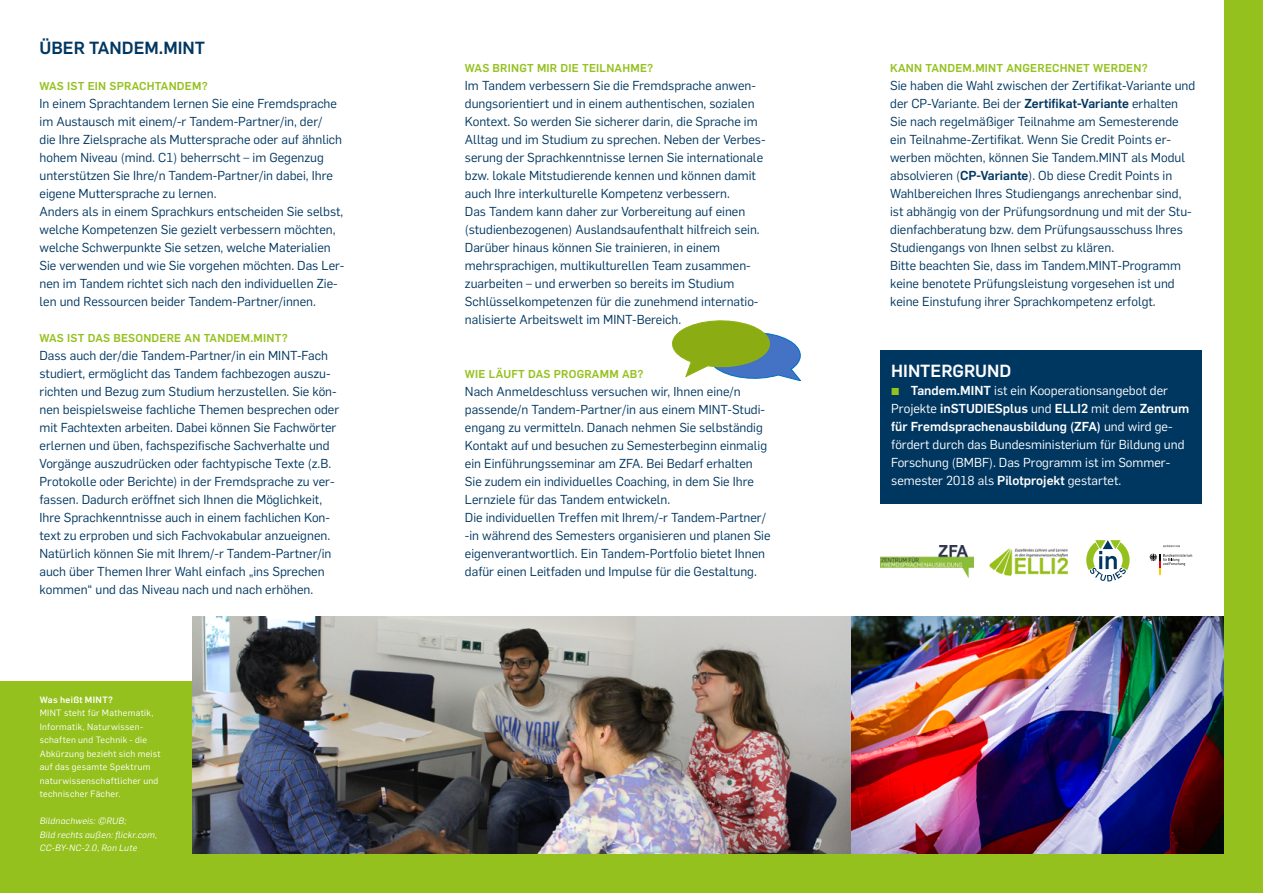
<style>
.page{position:relative;width:1263px;height:893px;background:#95c11f}
.page>*{position:absolute;margin:0;border:0;box-sizing:border-box;transform-origin:0 0}
.t1{font:700 17.25px "Rub Flama";color:#003761}
.t2{font:700 17.25px "Rub Flama";color:#fff}
.t3{font:12.75px/18px "Rub Flama";color:#003761}
.t4{font:12.75px/18px "Rub Flama";color:#fff}
.t5{font:700 11.25px "Rub Flama";letter-spacing:.02em;color:#95c11f}
.t6{font:9px/13.5px "Rub Flama";letter-spacing:.035em;color:#fff}
.t7{font:italic 9px/13.5px "Rub Flama";letter-spacing:.03em;color:#fff}
.t8{font:700 9px "Rub Flama";letter-spacing:.035em;color:#fff}
.s1{font-weight:700}
.s2{color:#95c11f}
</style>
<div class="page">
<div style="left:0;top:0;width:1223px;height:680px;background:#fff"></div>
<img style="left:193px;top:617px;width:1030px;height:236px">
<div style="left:880px;top:351px;width:322px;height:153px;background:#003761"></div>
<svg style="left:1086px;top:540px;width:43px;height:42px"></svg>
<img style="left:880px;top:545px;width:93px;height:32px">
<svg style="left:1149px;top:554px;width:43px;height:21px"></svg>
<svg style="left:1163px;top:545px;width:17px;height:2px"></svg>
<img style="left:989px;top:548px;width:79px;height:28px">
<svg style="left:672px;top:321px;width:129px;height:60px"></svg>
<h1 class="t1" style="left:40px;top:35px;width:167px">ÜBER TANDEM.MINT</h1>
<p class="t5" style="left:40px;top:78px;width:170px">WAS IST EIN SPRACHTANDEM?</p>
<p class="t3" style="left:40px;top:94px;width:306px">In einem Sprachtandem lernen Sie eine Fremdsprache im Austausch mit einem/-r Tandem-Partner/in, der/<br>die Ihre Zielsprache als Muttersprache oder auf ähnlich hohem Niveau (mind. C1) beherrscht – im Gegenzug unterstützen Sie Ihre/n Tandem-Partner/in dabei, Ihre eigene Muttersprache zu lernen.<br>Anders als in einem Sprachkurs entscheiden Sie selbst, welche Kompetenzen Sie gezielt verbessern möchten, welche Schwerpunkte Sie setzen, welche Materialien Sie verwenden und wie Sie vorgehen möchten. Das Ler&shy;nen im Tandem richtet sich nach den individuellen Zie&shy;len und Ressourcen beider Tandem-Partner/innen.</p>
<p class="t5" style="left:40px;top:330px;width:250px">WAS IST DAS BESONDERE AN TANDEM.MINT?</p>
<p class="t3" style="left:40px;top:346px;width:301px">Dass auch der/die Tandem-Partner/in ein MINT-Fach studiert, ermöglicht das Tandem fachbezogen auszu&shy;richten und Bezug zum Studium herzustellen. Sie kön&shy;nen beispielsweise fachliche Themen besprechen oder mit Fachtexten arbeiten. Dabei können Sie Fachwörter erlernen und üben, fachspezifische Sachverhalte und Vorgänge auszudrücken oder fachtypische Texte (z.B.<br>Protokolle oder Berichte) in der Fremdsprache zu ver&shy;fassen. Dadurch eröffnet sich Ihnen die Möglichkeit, Ihre Sprachkenntnisse auch in einem fachlichen Kon&shy;text zu erproben und sich Fachvokabular anzueignen.<br>Natürlich können Sie mit Ihrem/-r Tandem-Partner/in auch über Themen Ihrer Wahl einfach „ins Sprechen kommen“ und das Niveau nach und nach erhöhen.</p>
<p class="t8" style="left:40px;top:693px;width:75px">Was heißt MINT?</p>
<p class="t6" style="left:40px;top:706px;width:123px">MINT steht für Mathematik,<br>Informatik, Naturwissen&shy;schaften und Technik - die<br>Abkürzung bezieht sich meist auf das gesamte Spektrum naturwissenschaftlicher und technischer Fächer.</p>
<p class="t7" style="left:40px;top:814px;width:119px">Bildnachweis: ©RUB;<br>Bild rechts außen: flickr.com,<br>CC-BY-NC-2.0, Ron Lute</p>
<p class="t5" style="left:465px;top:60px;width:190px">WAS BRINGT MIR DIE TEILNAHME?</p>
<p class="t3" style="left:465px;top:76px;width:302px">Im Tandem verbessern Sie die Fremdsprache anwen&shy;dungsorientiert und in einem authentischen, sozialen Kontext. So werden Sie sicherer darin, die Sprache im Alltag und im Studium zu sprechen. Neben der Verbes&shy;serung der Sprachkenntnisse lernen Sie internationale bzw. lokale Mitstudierende kennen und können damit auch Ihre interkulturelle Kompetenz verbessern.<br>Das Tandem kann daher zur Vorbereitung auf einen (studienbezogenen) Auslandsaufenthalt hilfreich sein.<br>Darüber hinaus können Sie trainieren, in einem mehrsprachigen, multikulturellen Team zusammen&shy;zuarbeiten – und erwerben so bereits im Studium Schlüsselkompetenzen für die zunehmend internatio&shy;nalisierte Arbeitswelt im MINT-Bereich.</p>
<p class="t5" style="left:465px;top:366px;width:180px">WIE LÄUFT DAS PROGRAMM AB?</p>
<p class="t3" style="left:465px;top:382px;width:307px">Nach Anmeldeschluss versuchen wir, Ihnen eine/n passende/n Tandem-Partner/in aus einem MINT-Studi&shy;engang zu vermitteln. Danach nehmen Sie selbständig Kontakt auf und besuchen zu Semesterbeginn einmalig ein Einführungsseminar am ZFA. Bei Bedarf erhalten Sie zudem ein individuelles Coaching, in dem Sie Ihre Lernziele für das Tandem entwickeln.<br>Die individuellen Treffen mit Ihrem/-r Tandem-Partner/ -in während des Semesters organisieren und planen Sie eigenverantwortlich. Ein Tandem-Portfolio bietet Ihnen dafür einen Leitfaden und Impulse für die Gestaltung.</p>
<p class="t5" style="left:890px;top:60px;width:259px">KANN TANDEM.MINT ANGERECHNET WERDEN?</p>
<p class="t3" style="left:890px;top:76px;width:307px">Sie haben die Wahl zwischen der Zertifikat-Variante und der CP-Variante. Bei der <span class="s1">Zertifikat-Variante</span> erhalten Sie nach regelmäßiger Teilnahme am Semesterende ein Teilnahme-Zertifikat. Wenn Sie Credit Points er&shy;werben möchten, können Sie Tandem.MINT als Modul absolvieren (<span class="s1">CP-Variante</span>). Ob diese Credit Points in Wahlbereichen Ihres Studiengangs anrechenbar sind, ist abhängig von der Prüfungsordnung und mit der Stu&shy;dienfachberatung bzw. dem Prüfungsausschuss Ihres Studiengangs von Ihnen selbst zu klären.<br>Bitte beachten Sie, dass im Tandem.MINT-Programm keine benotete Prüfungsleistung vorgesehen ist und keine Einstufung ihrer Sprachkompetenz erfolgt.</p>
<h1 class="t2" style="left:891px;top:359px;width:122px">HINTERGRUND</h1>
<p class="t4" style="left:891px;top:381px;width:300px"><span class="s2">▪</span> <span class="s1">Tandem.MINT</span> ist ein Kooperationsangebot der Projekte <span class="s1">inSTUDIESplus</span> und <span class="s1">ELLI2</span> mit dem <span class="s1">Zentrum für Fremdsprachenausbildung (ZFA)</span> und wird ge&shy;fördert durch das Bundesministerium für Bildung und Forschung (BMBF). Das Programm ist im Sommer&shy;semester 2018 als <span class="s1">Pilotprojekt</span> gestartet.</p>
</div>
